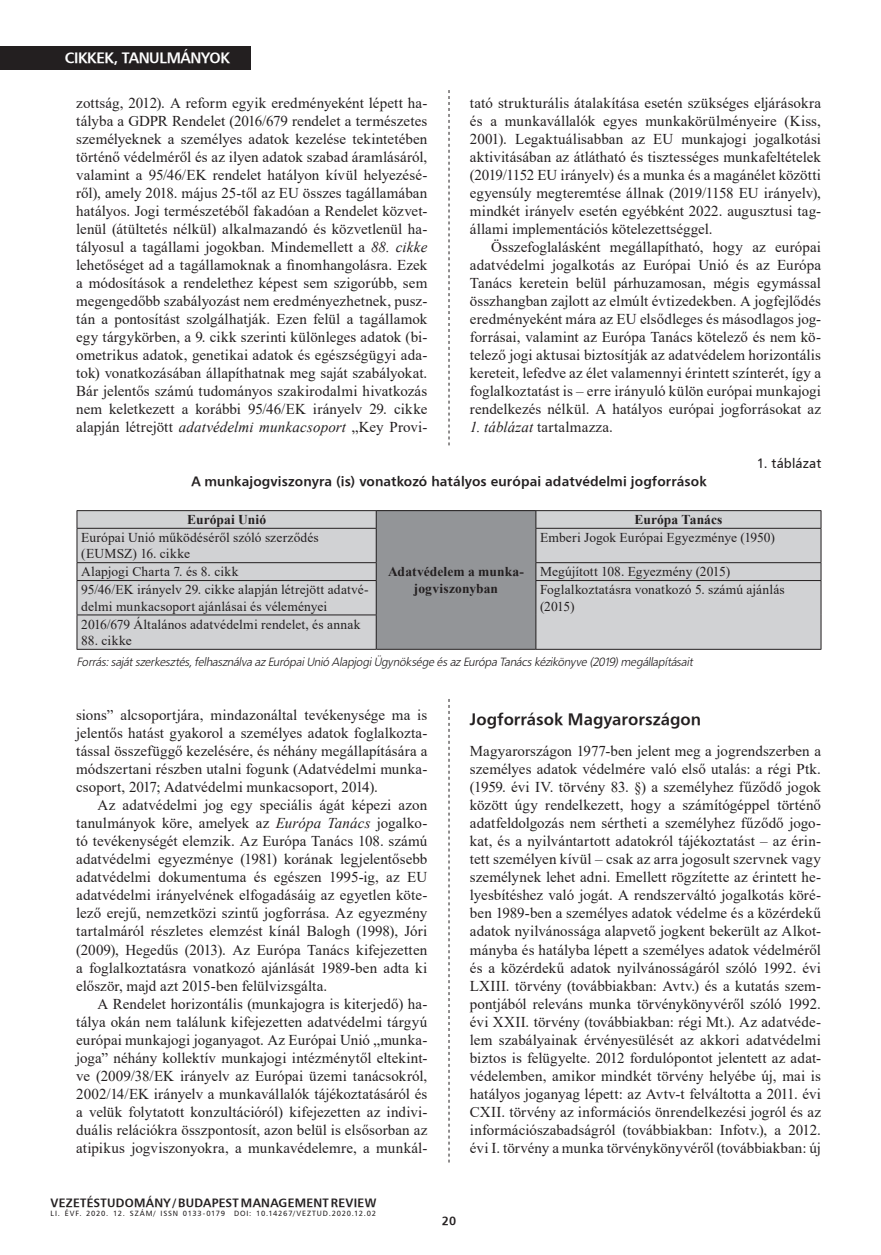
<style>
.page{position:relative;width:881px;height:1255px;background:#fff}
.page>*{position:absolute;margin:0;border:0;box-sizing:border-box;transform-origin:0 0}
.Kiemelés_I{font:16.5px "H Humanist 777 BT Bold";color:#231f20}
.kenyérszöveg_opcioná{font:15px/18px "Times New Roman";letter-spacing:.005em;color:#231f20;text-align:justify}
.kenyérszöveg_tompa{font:15px/18px "Times New Roman";color:#231f20;text-align:justify}
.t1{font:15px "H Humanist 777 BT Bold";letter-spacing:-.025em;color:#fff}
.kenyérszöveg_tompa-2{font:13.5px/16.5px "Times New Roman";letter-spacing:.005em;color:#231f20}
.Táblázat_cím{font:13.5px "H Humanist 777 BT Bold";letter-spacing:.01em;color:#231f20}
.kenyérszöveg_tompa-3{font:700 13.5px/16.5px "Times New Roman";letter-spacing:.005em;color:#231f20;text-align:center}
.Táblázat_cím-2{font:13.5px "H Humanist 777 BT";letter-spacing:.005em;color:#231f20}
.Táblázat_cím-3{font:italic 12px "Humanist 777 Lt PFL";letter-spacing:.005em;color:#231f20}
.t2{font:12px "H Humanist 777 BT Bold";letter-spacing:.02em;color:#231f20}
.t3{font:7.5px "H Humanist 777 BT";letter-spacing:.1em;color:#231f20}
.s1{font-style:italic}
</style>
<div class="page">
<div style="left:0;top:46px;width:251px;height:23px;background:#231f20"></div>
<svg style="left:448px;top:699px;width:1px;height:463px"></svg>
<svg style="left:448px;top:90px;width:1px;height:355px"></svg>
<div style="left:78px;top:511px;width:742px;height:138px;background:#d1d2d4"></div>
<div style="left:376px;top:510px;width:159px;height:139px;background:#939598"></div>
<hr style="left:77px;top:510px;width:299px;height:1px;background:#231f20">
<svg style="left:77px;top:511px;width:1px;height:17px"></svg>
<hr style="left:376px;top:510px;width:159px;height:1px;background:#231f20">
<svg style="left:375px;top:511px;width:1px;height:17px"></svg>
<hr style="left:376px;top:649px;width:159px;height:1px;background:#231f20">
<hr style="left:535px;top:510px;width:286px;height:1px;background:#231f20">
<svg style="left:535px;top:511px;width:1px;height:17px"></svg>
<svg style="left:820px;top:511px;width:1px;height:17px"></svg>
<hr style="left:77px;top:528px;width:299px;height:1px;background:#231f20">
<hr style="left:77px;top:528px;width:1px;height:34px;background:#231f20">
<hr style="left:375px;top:528px;width:1px;height:34px;background:#231f20">
<hr style="left:535px;top:528px;width:286px;height:1px;background:#231f20">
<hr style="left:535px;top:528px;width:1px;height:34px;background:#231f20">
<hr style="left:820px;top:528px;width:1px;height:34px;background:#231f20">
<hr style="left:77px;top:562px;width:299px;height:1px;background:#231f20">
<svg style="left:77px;top:563px;width:1px;height:17px"></svg>
<svg style="left:375px;top:563px;width:1px;height:17px"></svg>
<hr style="left:535px;top:562px;width:286px;height:1px;background:#231f20">
<svg style="left:535px;top:563px;width:1px;height:17px"></svg>
<svg style="left:820px;top:563px;width:1px;height:17px"></svg>
<hr style="left:77px;top:580px;width:299px;height:1px;background:#231f20">
<hr style="left:77px;top:581px;width:1px;height:33px;background:#231f20">
<hr style="left:375px;top:581px;width:1px;height:33px;background:#231f20">
<hr style="left:535px;top:580px;width:286px;height:1px;background:#231f20">
<hr style="left:535px;top:581px;width:1px;height:34px;background:#231f20">
<hr style="left:820px;top:581px;width:1px;height:34px;background:#231f20">
<hr style="left:535px;top:615px;width:1px;height:34px;background:#231f20">
<hr style="left:820px;top:615px;width:1px;height:34px;background:#231f20">
<hr style="left:535px;top:649px;width:286px;height:1px;background:#231f20">
<hr style="left:77px;top:614px;width:299px;height:1px;background:#231f20">
<hr style="left:77px;top:615px;width:1px;height:34px;background:#231f20">
<hr style="left:375px;top:615px;width:1px;height:34px;background:#231f20">
<hr style="left:77px;top:649px;width:299px;height:1px;background:#231f20">
<p class="t1" style="left:65px;top:49px;width:166px">CIKKEK, TANULMÁNYOK</p>
<p class="kenyérszöveg_opcioná" style="left:76px;top:94px;width:352px">zottság, 2012). A reform egyik eredményeként lépett ha&shy;tályba a GDPR Rendelet (2016/679 rendelet a természetes személyeknek a személyes adatok kezelése tekintetében történő védelméről és az ilyen adatok szabad áramlásáról, valamint a 95/46/EK rendelet hatályon kívül helyezésé&shy;ről), amely 2018. május 25-től az EU összes tagállamában hatályos. Jogi természetéből fakadóan a Rendelet közvet&shy;lenül (átültetés nélkül) alkalmazandó és közvetlenül ha&shy;tályosul a tagállami jogokban. Mindemellett a <span class="s1">88. cikke </span>lehetőséget ad a tagállamoknak a finomhangolásra. Ezek a módosítások a rendelethez képest sem szigorúbb, sem megengedőbb szabályozást nem eredményezhetnek, pusz&shy;tán a pontosítást szolgálhatják. Ezen felül a tagállamok egy tárgykörben, a 9. cikk szerinti különleges adatok (bi&shy;ometrikus adatok, genetikai adatok és egészségügyi ada&shy;tok) vonatkozásában állapíthatnak meg saját szabályokat.<br>Bár jelentős számú tudományos szakirodalmi hivatkozás nem keletkezett a korábbi 95/46/EK irányelv 29. cikke alapján létrejött <span class="s1">adatvédelmi munkacsoport</span> „Key Provi-</p>
<p class="kenyérszöveg_opcioná" style="left:469px;top:94px;width:352px">tató strukturális átalakítása esetén szükséges eljárásokra és a munkavállalók egyes munkakörülményeire (Kiss, 2001). Legaktuálisabban az EU munkajogi jogalkotási aktivitásában az átlátható és tisztességes munkafeltételek (2019/1152 EU irányelv) és a munka és a magánélet közötti egyensúly megteremtése állnak (2019/1158 EU irányelv), mindkét irányelv esetén egyébként 2022. augusztusi tag&shy;állami implementációs kötelezettséggel.</p>
<p class="kenyérszöveg_opcioná" style="left:469px;top:238px;width:352px;text-indent:21px">Összefoglalásként megállapítható, hogy az európai adatvédelmi jogalkotás az Európai Unió és az Európa Tanács keretein belül párhuzamosan, mégis egymással összhangban zajlott az elmúlt évtizedekben. A jogfejlődés eredményeként mára az EU elsődleges és másodlagos jog&shy;forrásai, valamint az Európa Tanács kötelező és nem kö&shy;telező jogi aktusai biztosítják az adatvédelem horizontális kereteit, lefedve az élet valamennyi érintett színterét, így a foglalkoztatást is – erre irányuló külön európai munkajogi rendelkezés nélkül. A hatályos európai jogforrásokat az</p>
<p class="kenyérszöveg_opcioná" style="left:469px;top:418px;width:145px"><span class="s1">1. táblázat</span> tartalmazza.</p>
<p class="Táblázat_cím-2" style="left:756px;top:455px;width:66px">1. táblázat</p>
<p class="Táblázat_cím" style="left:191px;top:473px;width:516px">A munkajogviszonyra (is) vonatkozó hatályos európai adatvédelmi jogforrások</p>
<p class="kenyérszöveg_tompa-3" style="left:187px;top:511px;width:81px">Európai Unió</p>
<p class="kenyérszöveg_tompa-3" style="left:634px;top:511px;width:89px">Európa Tanács</p>
<p class="kenyérszöveg_tompa-2" style="left:81px;top:528px;width:239px">Európai Unió működéséről szóló szerződés (EUMSZ) 16. cikke</p>
<p class="kenyérszöveg_tompa-2" style="left:540px;top:528px;width:236px">Emberi Jogok Európai Egyezménye (1950)</p>
<p class="kenyérszöveg_tompa-2" style="left:81px;top:563px;width:159px">Alapjogi Charta 7. és 8. cikk</p>
<p class="kenyérszöveg_tompa-2" style="left:540px;top:563px;width:192px">Megújított 108. Egyezmény (2015)</p>
<p class="kenyérszöveg_tompa-2" style="left:81px;top:581px;width:289px">95/46/EK irányelv 29. cikke alapján létrejött adatvé&shy;delmi munkacsoport ajánlásai és véleményei</p>
<p class="kenyérszöveg_tompa-2" style="left:540px;top:581px;width:246px">Foglalkoztatásra vonatkozó 5. számú ajánlás (2015)</p>
<p class="kenyérszöveg_tompa-2" style="left:81px;top:615px;width:281px">2016/679 Általános adatvédelmi rendelet, és annak</p>
<p class="kenyérszöveg_tompa-2" style="left:81px;top:632px;width:52px">88. cikke</p>
<p class="Táblázat_cím-3" style="left:77px;top:654px;width:619px">Forrás:sajátszerkesztés,felhasználva az EurópaiUnió AlapjogiÜgynöksége ésaz Európa Tanácskézikönyve (2019)megállapításait</p>
<p class="kenyérszöveg_tompa-3" style="left:388px;top:563px;width:137px">Adatvédelem a munka&shy;jogviszonyban</p>
<p class="kenyérszöveg_opcioná" style="left:76px;top:706px;width:352px">sions” alcsoportjára, mindazonáltal tevékenysége ma is jelentős hatást gyakorol a személyes adatok foglalkozta&shy;tással összefüggő kezelésére, és néhány megállapítására a módszertani részben utalni fogunk (Adatvédelmi munka&shy;csoport, 2017; Adatvédelmi munkacsoport, 2014).</p>
<p class="kenyérszöveg_opcioná" style="left:76px;top:796px;width:352px;text-indent:21px">Az adatvédelmi jog egy speciális ágát képezi azon tanulmányok köre, amelyek az <span class="s1">Európa Tanács</span> jogalko&shy;tó tevékenységét elemzik. Az Európa Tanács 108. számú adatvédelmi egyezménye (1981) korának legjelentősebb adatvédelmi dokumentuma és egészen 1995-ig, az EU adatvédelmi irányelvének elfogadásáig az egyetlen köte&shy;lező erejű, nemzetközi szintű jogforrása. Az egyezmény tartalmáról részletes elemzést kínál Balogh (1998), Jóri (2009), Hegedűs (2013). Az Európa Tanács kifejezetten a foglalkoztatásra vonatkozó ajánlását 1989-ben adta ki először, majd azt 2015-ben felülvizsgálta.</p>
<p class="kenyérszöveg_opcioná" style="left:76px;top:994px;width:352px;text-indent:21px">A Rendelet horizontális (munkajogra is kiterjedő) ha&shy;tálya okán nem találunk kifejezetten adatvédelmi tárgyú európai munkajogi joganyagot. Az Európai Unió „munka&shy;joga” néhány kollektív munkajogi intézménytől eltekint&shy;ve (2009/38/EK irányelv az Európai üzemi tanácsokról, 2002/14/EK irányelv a munkavállalók tájékoztatásáról és a velük folytatott konzultációról) kifejezetten az indivi&shy;duális relációkra összpontosít, azon belül is elsősorban az atipikus jogviszonyokra, a munkavédelemre, a munkál-</p>
<p class="Kiemelés_I" style="left:469px;top:708px;width:232px">Jogforrások Magyarországon</p>
<p class="kenyérszöveg_tompa" style="left:469px;top:742px;width:352px">Magyarországon 1977-ben jelent meg a jogrendszerben a személyes adatok védelmére való első utalás: a régi Ptk. (1959. évi IV. törvény 83. §) a személyhez fűződő jogok között úgy rendelkezett, hogy a számítógéppel történő adatfeldolgozás nem sértheti a személyhez fűződő jogo&shy;kat, és a nyilvántartott adatokról tájékoztatást – az érin&shy;tett személyen kívül – csak az arra jogosult szervnek vagy személynek lehet adni. Emellett rögzítette az érintett he&shy;lyesbítéshez való jogát. A rendszerváltó jogalkotás köré&shy;ben 1989-ben a személyes adatok védelme és a közérdekű adatok nyilvánossága alapvető jogkent bekerült az Alkot&shy;mányba és hatályba lépett a személyes adatok védelméről és a közérdekű adatok nyilvánosságáról szóló 1992. évi LXIII. törvény (továbbiakban: Avtv.) és a kutatás szem&shy;pontjából releváns munka törvénykönyvéről szóló 1992. évi XXII. törvény (továbbiakban: régi Mt.). Az adatvéde&shy;lem szabályainak érvényesülését az akkori adatvédelmi biztos is felügyelte. 2012 fordulópontot jelentett az adat&shy;védelemben, amikor mindkét törvény helyébe új, mai is hatályos joganyag lépett: az Avtv-t felváltotta a 2011. évi CXII. törvény az információs önrendelkezési jogról és az információszabadságról (továbbiakban: Infotv.), a 2012. évi I. törvény a munka törvénykönyvéről (továbbiakban: új</p>
<p class="t2" style="left:51px;top:1194px;width:327px">VEZETÉSTUDOMÁNY / BUDAPEST MANAGEMENT REVIEW</p>
<p class="t3" style="left:51px;top:1208px;width:327px">LI. ÉVF. 2020. 12. SZÁM/ ISSN 0133-0179 DOI: 10.14267/VEZTUD.2020.12.02</p>
<p class="t2" style="left:441px;top:1212px;width:16px">20</p>
</div>
